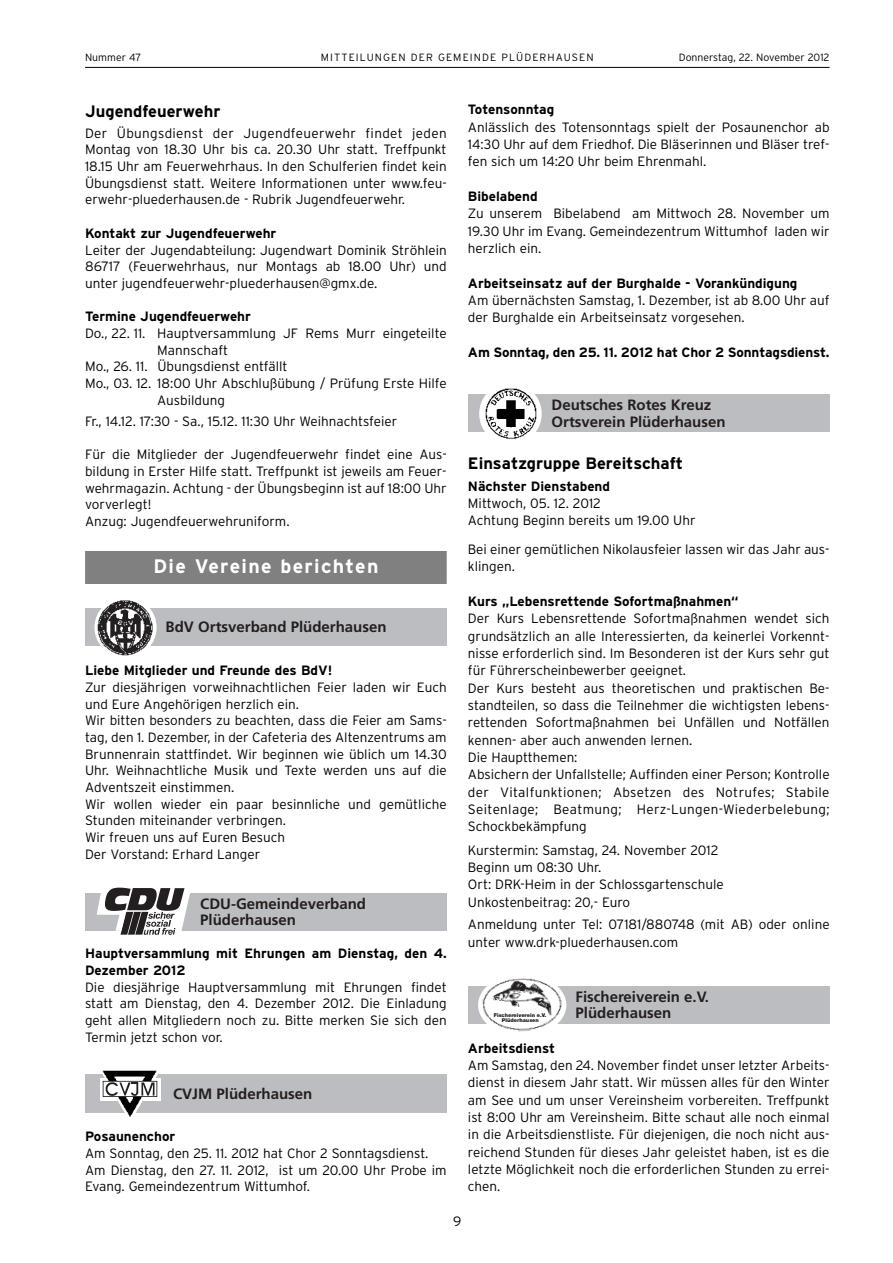
<style>
.page{position:relative;width:893px;height:1263px;background:#fff}
.page>*{position:absolute;margin:0;border:0;box-sizing:border-box;transform-origin:0 0}
.t1{font:700 19.5px "Interstate";letter-spacing:.07em;color:#fff}
.t2{font:700 16.5px "Interstate";color:#000}
.t3{font:700 15px/16.5px "Frutiger";color:#231f20}
.t4{font:300 13.5px/17.4px "Interstate";color:#000}
.t5{font:700 13.5px/16.6px "Interstate";color:#000}
.t6{font:300 10.5px "Interstate";letter-spacing:.105em;color:#000}
.t7{font:300 10.5px "Interstate";color:#000}
.t8{font:900 5.25px/5.7px "Helvetica Neue";color:#231f20;text-align:center}
</style>
<div class="page">
<hr style="left:85px;top:67px;width:744px;height:1px;background:#000">
<div style="left:85px;top:551px;width:361px;height:33px;background:#808080"></div>
<div style="left:85px;top:1074px;width:361px;height:39px;background:#bcbdc0"></div>
<svg style="left:100px;top:1070px;width:61px;height:47px"></svg>
<div style="left:85px;top:893px;width:361px;height:37px;background:#bcbdc0"></div>
<svg style="left:97px;top:887px;width:94px;height:48px"></svg>
<div style="left:85px;top:609px;width:361px;height:37px;background:#bcbdc0"></div>
<svg style="left:94px;top:608px;width:63px;height:48px"></svg>
<img style="left:98px;top:600px;width:55px;height:55px">
<div style="left:468px;top:986px;width:361px;height:38px;background:#bcbdc0"></div>
<svg style="left:478px;top:993px;width:88px;height:24px"></svg>
<img style="left:481px;top:978px;width:82px;height:54px">
<div style="left:468px;top:394px;width:361px;height:38px;background:#bcbdc0"></div>
<svg style="left:479px;top:396px;width:62px;height:36px"></svg>
<img style="left:485px;top:388px;width:51px;height:51px">
<p class="t7" style="left:85px;top:53px;width:58px">Nummer 47</p>
<p class="t6" style="left:321px;top:53px;width:274px">MITTEILUNGEN DER GEMEINDE PLÜDERHAUSEN</p>
<p class="t7" style="left:678px;top:53px;width:152px">Donnerstag, 22. November 2012</p>
<p class="t2" style="left:85px;top:105px;width:137px">Jugendfeuerwehr</p>
<p class="t4" style="left:85px;top:126px;width:363px;line-height:16.6px;text-align:justify">Der Übungsdienst der Jugendfeuerwehr findet jeden Montag von 18.30 Uhr bis ca. 20.30 Uhr statt. Treffpunkt 18.15 Uhr am Feuerwehrhaus. In den Schulferien findet kein Übungsdienst statt. Weitere Informationen unter www.feu&shy;erwehr-pluederhausen.de - Rubrik Jugendfeuerwehr.</p>
<p class="t5" style="left:85px;top:226px;width:193px">Kontakt zur Jugendfeuerwehr</p>
<p class="t4" style="left:85px;top:243px;width:363px;line-height:16.6px;text-align:justify">Leiter der Jugendabteilung: Jugendwart Dominik Ströhlein 86717 (Feuerwehrhaus, nur Montags ab 18.00 Uhr) und unter jugendfeuerwehr-pluederhausen@gmx.de.</p>
<p class="t5" style="left:85px;top:309px;width:167px">Termine Jugendfeuerwehr</p>
<p class="t4" style="left:85px;top:326px;width:363px">Do., 22. 11. Hauptversammlung JF Rems Murr eingeteilte</p>
<p class="t4" style="left:157px;top:342px;width:72px">Mannschaft</p>
<p class="t4" style="left:85px;top:359px;width:204px">Mo., 26. 11. Übungsdienst entfällt</p>
<p class="t4" style="left:85px;top:376px;width:363px">Mo., 03. 12. 18:00 Uhr Abschlußübung / Prüfung Erste Hilfe</p>
<p class="t4" style="left:157px;top:393px;width:69px">Ausbildung</p>
<p class="t4" style="left:85px;top:414px;width:314px">Fr., 14.12. 17:30 - Sa., 15.12. 11:30 Uhr Weihnachtsfeier</p>
<p class="t4" style="left:85px;top:448px;width:363px;line-height:16.6px">Für die Mitglieder der Jugendfeuerwehr findet eine Aus&shy;bildung in Erster Hilfe statt. Treffpunkt ist jeweils am Feuer&shy;wehrmagazin. Achtung - der Übungsbeginn ist auf 18:00 Uhr vorverlegt!<br>Anzug: Jugendfeuerwehruniform.</p>
<h1 class="t1" style="left:153px;top:559px;width:226px">Die Vereine berichten</h1>
<p class="t3" style="left:166px;top:620px;width:222px">BdV Ortsverband Plüderhausen</p>
<p class="t5" style="left:85px;top:663px;width:249px">Liebe Mitglieder und Freunde des BdV!</p>
<p class="t4" style="left:85px;top:680px;width:363px;line-height:16.6px">Zur diesjährigen vorweihnachtlichen Feier laden wir Euch und Eure Angehörigen herzlich ein.<br>Wir bitten besonders zu beachten, dass die Feier am Sams&shy;tag, den 1. Dezember, in der Cafeteria des Altenzentrums am Brunnenrain stattfindet. Wir beginnen wie üblich um 14.30<br>Uhr. Weihnachtliche Musik und Texte werden uns auf die Adventszeit einstimmen.<br>Wir wollen wieder ein paar besinnliche und gemütliche Stunden miteinander verbringen.<br>Wir freuen uns auf Euren Besuch<br>Der Vorstand: Erhard Langer</p>
<p class="t3" style="left:200px;top:896px;width:167px">CDU-Gemeindeverband<br>Plüderhausen</p>
<p class="t5" style="left:85px;top:946px;width:363px">Hauptversammlung mit Ehrungen am Dienstag, den 4.<br>Dezember 2012</p>
<p class="t4" style="left:85px;top:980px;width:363px;line-height:16.6px;text-align:justify">Die diesjährige Hauptversammlung mit Ehrungen findet statt am Dienstag, den 4. Dezember 2012. Die Einladung geht allen Mitgliedern noch zu. Bitte merken Sie sich den Termin jetzt schon vor.</p>
<p class="t3" style="left:173px;top:1087px;width:141px">CVJM Plüderhausen</p>
<p class="t5" style="left:85px;top:1129px;width:92px">Posaunenchor</p>
<p class="t4" style="left:85px;top:1146px;width:363px;line-height:16.6px">Am Sonntag, den 25. 11. 2012 hat Chor 2 Sonntagsdienst.<br>Am Dienstag, den 27. 11. 2012, ist um 20.00 Uhr Probe im<br>Evang. Gemeindezentrum Wittumhof.</p>
<p class="t5" style="left:468px;top:102px;width:88px">Totensonntag</p>
<p class="t4" style="left:468px;top:120px;width:363px;text-align:justify">Anlässlich des Totensonntags spielt der Posaunenchor ab 14:30 Uhr auf dem Friedhof. Die Bläserinnen und Bläser tref&shy;fen sich um 14:20 Uhr beim Ehrenmahl.</p>
<p class="t5" style="left:468px;top:189px;width:71px">Bibelabend</p>
<p class="t4" style="left:468px;top:206px;width:363px;text-align:justify">Zu unserem Bibelabend am Mittwoch 28. November um 19.30 Uhr im Evang. Gemeindezentrum Wittumhof laden wir herzlich ein.</p>
<p class="t5" style="left:468px;top:276px;width:331px">Arbeitseinsatz auf der Burghalde - Vorankündigung</p>
<p class="t4" style="left:468px;top:293px;width:363px">Am übernächsten Samstag, 1. Dezember, ist ab 8.00 Uhr auf der Burghalde ein Arbeitseinsatz vorgesehen.</p>
<p class="t5" style="left:468px;top:345px;width:363px">Am Sonntag, den 25. 11. 2012 hat Chor 2 Sonntagsdienst.</p>
<p class="t3" style="left:551px;top:398px;width:175px">Deutsches Rotes Kreuz<br>Ortsverein Plüderhausen</p>
<p class="t2" style="left:468px;top:457px;width:217px">Einsatzgruppe Bereitschaft</p>
<p class="t5" style="left:468px;top:479px;width:144px">Nächster Dienstabend</p>
<p class="t4" style="left:468px;top:496px;width:229px">Mittwoch, 05. 12. 2012<br>Achtung Beginn bereits um 19.00 Uhr</p>
<p class="t4" style="left:468px;top:542px;width:363px">Bei einer gemütlichen Nikolausfeier lassen wir das Jahr aus&shy;klingen.</p>
<p class="t5" style="left:468px;top:594px;width:272px">Kurs „Lebensrettende Sofortmaßnahmen“</p>
<p class="t4" style="left:468px;top:611px;width:363px">Der Kurs Lebensrettende Sofortmaßnahmen wendet sich grundsätzlich an alle Interessierten, da keinerlei Vorkennt&shy;nisse erforderlich sind. Im Besonderen ist der Kurs sehr gut für Führerscheinbewerber geeignet.<br>Der Kurs besteht aus theoretischen und praktischen Be&shy;standteilen, so dass die Teilnehmer die wichtigsten lebens&shy;rettenden Sofortmaßnahmen bei Unfällen und Notfällen kennen- aber auch anwenden lernen.<br>Die Hauptthemen:<br>Absichern der Unfallstelle; Auffinden einer Person; Kontrolle der Vitalfunktionen; Absetzen des Notrufes; Stabile Seitenlage; Beatmung; Herz-Lungen-Wiederbelebung; Schockbekämpfung</p>
<p class="t4" style="left:468px;top:843px;width:257px">Kurstermin: Samstag, 24. November 2012<br>Beginn um 08:30 Uhr.<br>Ort: DRK-Heim in der Schlossgartenschule<br>Unkostenbeitrag: 20,- Euro</p>
<p class="t4" style="left:468px;top:917px;width:363px">Anmeldung unter Tel: 07181/880748 (mit AB) oder online unter www.drk-pluederhausen.com</p>
<p class="t3" style="left:575px;top:989px;width:135px">Fischereiverein e.V.</p>
<p class="t8" style="left:494px;top:1012px;width:54px">Fischereiverein e.V.<br>Plüderhausen</p>
<p class="t3" style="left:575px;top:1006px;width:97px">Plüderhausen</p>
<p class="t5" style="left:468px;top:1041px;width:89px">Arbeitsdienst</p>
<p class="t4" style="left:468px;top:1058px;width:363px;text-align:justify">Am Samstag, den 24. November findet unser letzter Arbeits&shy;dienst in diesem Jahr statt. Wir müssen alles für den Winter am See und um unser Vereinsheim vorbereiten. Treffpunkt ist 8:00 Uhr am Vereinsheim. Bitte schaut alle noch einmal in die Arbeitsdienstliste. Für diejenigen, die noch nicht aus&shy;reichend Stunden für dieses Jahr geleistet haben, ist es die letzte Möglichkeit noch die erforderlichen Stunden zu errei&shy;chen.</p>
<p class="t4" style="left:453px;top:1213px;width:10px">9</p>
</div>
